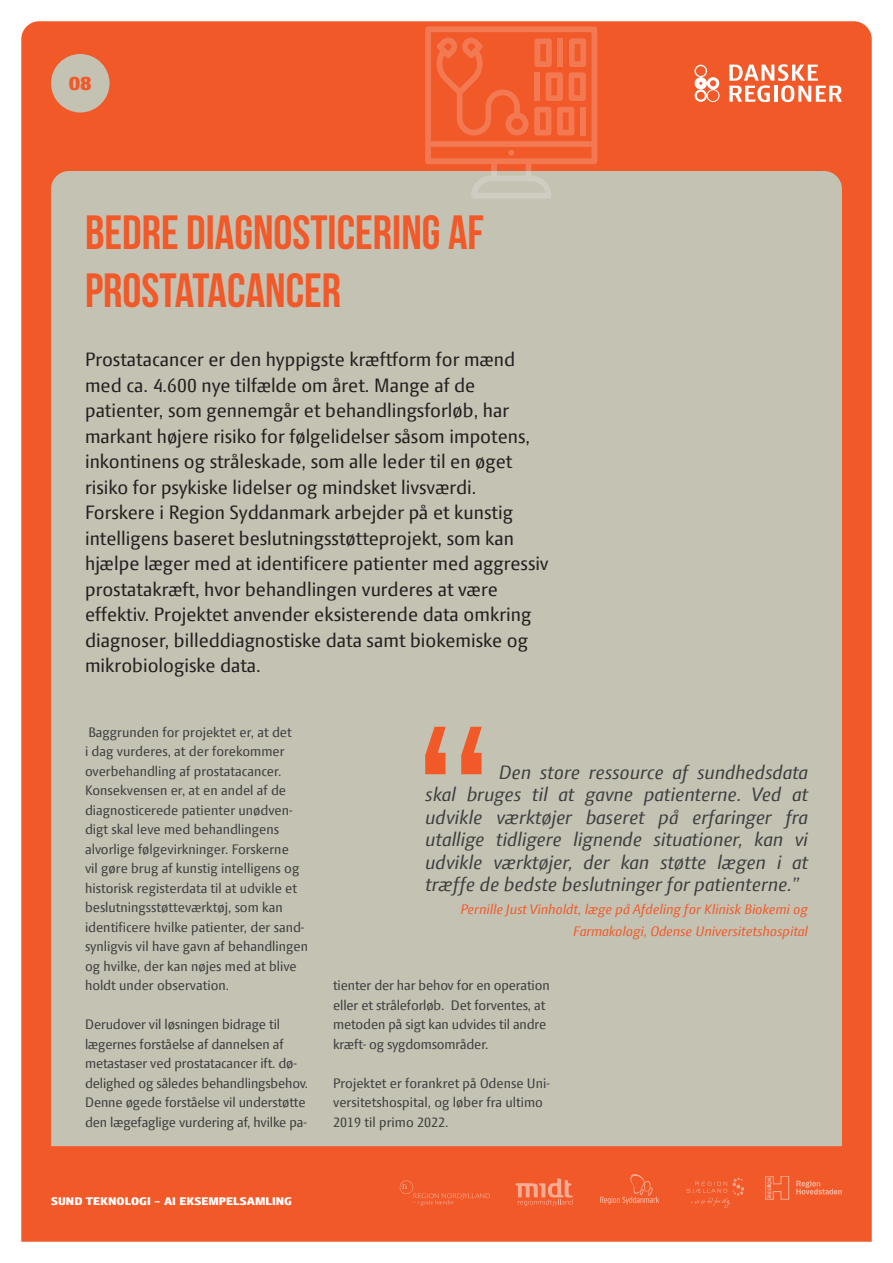
<style>
.page{position:relative;width:893px;height:1263px;background:#fff}
.page>*{position:absolute;margin:0;border:0;box-sizing:border-box;transform-origin:0 0}
.RUBRIK{font:48px/57.6px "Bebas Neue";color:#f15929}
.Indledning{font:21px/25.5px "Press Sans";color:#231f20}
.CITAT{font:italic 21px/22.5px "Press Sans";color:#3e3e3f;text-align:justify}
.Tal{font:800 21px "Press Sans";color:#f15929}
.Brød_10_13{font:15px/19.5px "Press Sans";color:#3e3e3f}
.Citat_afsender{font:italic 15px/22.5px "Press Sans";color:#f15929;text-align:right}
.MELLEMRUBRIK{font:800 12px "Press Sans";color:#fff}
</style>
<div class="page">
<div style="left:21px;top:21px;width:851px;height:1221px;background:#f15929"></div>
<div style="left:51px;top:171px;width:791px;height:975px;background:#c4c2b3"></div>
<svg style="left:515px;top:1178px;width:58px;height:28px;background:#f3754e"></svg>
<svg style="left:687px;top:1177px;width:57px;height:31px;background:#f16133"></svg>
<svg style="left:694px;top:65px;width:25px;height:37px"></svg>
<svg style="left:729px;top:64px;width:113px;height:38px"></svg>
<svg style="left:400px;top:1180px;width:90px;height:26px;background:#f15e30"></svg>
<svg style="left:796px;top:1181px;width:46px;height:13px"></svg>
<svg style="left:765px;top:1176px;width:24px;height:23px"></svg>
<svg style="left:600px;top:1174px;width:59px;height:30px;background:#f16437"></svg>
<div style="left:51px;top:54px;width:59px;height:59px;background:#c4c2b3;border-radius:50%"></div>
<svg style="left:425px;top:727px;width:57px;height:47px;background:#dc8968"></svg>
<svg style="left:425px;top:26px;width:172px;height:173px;background:#ea744c"></svg>
<p class="Tal" style="left:69px;top:73px;width:25px">08</p>
<p class="RUBRIK" style="left:85px;top:203px;width:401px">BEDRE DIAGNOSTICERING AF<br>PROSTATACANCER</p>
<p class="Indledning" style="left:85px;top:349px;width:465px">Prostatacancer er den hyppigste kræftform for mænd med ca. 4.600 nye tilfælde om året. Mange af de patienter, som gennemgår et behandlingsforløb, har markant højere risiko for følgelidelser såsom impotens, inkontinens og stråleskade, som alle leder til en øget risiko for psykiske lidelser og mindsket livsværdi.<br>Forskere i Region Syddanmark arbejder på et kunstig intelligens baseret beslutningsstøtteprojekt, som kan hjælpe læger med at identificere patienter med aggressiv prostatakræft, hvor behandlingen vurderes at være effektiv. Projektet anvender eksisterende data omkring diagnoser, billeddiagnostiske data samt biokemiske og mikrobiologiske data.</p>
<p class="Brød_10_13" style="left:85px;top:724px;width:225px">Baggrunden for projektet er, at det<br>i dag vurderes, at der forekommer overbehandling af prostatacancer.<br>Konsekvensen er, at en andel af de diagnosticerede patienter unødven&shy;digt skal leve med behandlingens alvorlige følgevirkninger. Forskerne<br>vil gøre brug af kunstig intelligens og historisk registerdata til at udvikle et beslutningsstøtteværktøj, som kan identificere hvilke patienter, der sand&shy;synligvis vil have gavn af behandlingen og hvilke, der kan nøjes med at blive holdt under observation.</p>
<p class="Brød_10_13" style="left:85px;top:1016px;width:225px">Derudover vil løsningen bidrage til lægernes forståelse af dannelsen af metastaser ved prostatacancer ift. dø&shy;delighed og således behandlingsbehov.<br>Denne øgede forståelse vil understøtte den lægefaglige vurdering af, hvilke pa-</p>
<p class="CITAT" style="left:425px;top:761px;width:384px;text-indent:74px">Den store ressource af sundhedsdata skal bruges til at gavne patienterne. Ved at udvikle værktøjer baseret på erfaringer fra utallige tidligere lignende situationer, kan vi udvikle værktøjer, der kan støtte lægen i at træffe de bedste beslutninger for patienterne.”</p>
<p class="Citat_afsender" style="left:460px;top:898px;width:349px">Pernille Just Vinholdt, læge på Afdeling for Klinisk Biokemi og<br>Farmakologi, Odense Universitetshospital</p>
<p class="Brød_10_13" style="left:333px;top:977px;width:218px">tienter der har behov for en operation eller et stråleforløb. Det forventes, at metoden på sigt kan udvides til andre kræft- og sygdomsområder.</p>
<p class="Brød_10_13" style="left:333px;top:1075px;width:218px">Projektet er forankret på Odense Uni&shy;versitetshospital, og løber fra ultimo<br>2019 til primo 2022.</p>
<p class="MELLEMRUBRIK" style="left:51px;top:1195px;width:242px">SUND TEKNOLOGI – AI EKSEMPELSAMLING</p>
</div>
